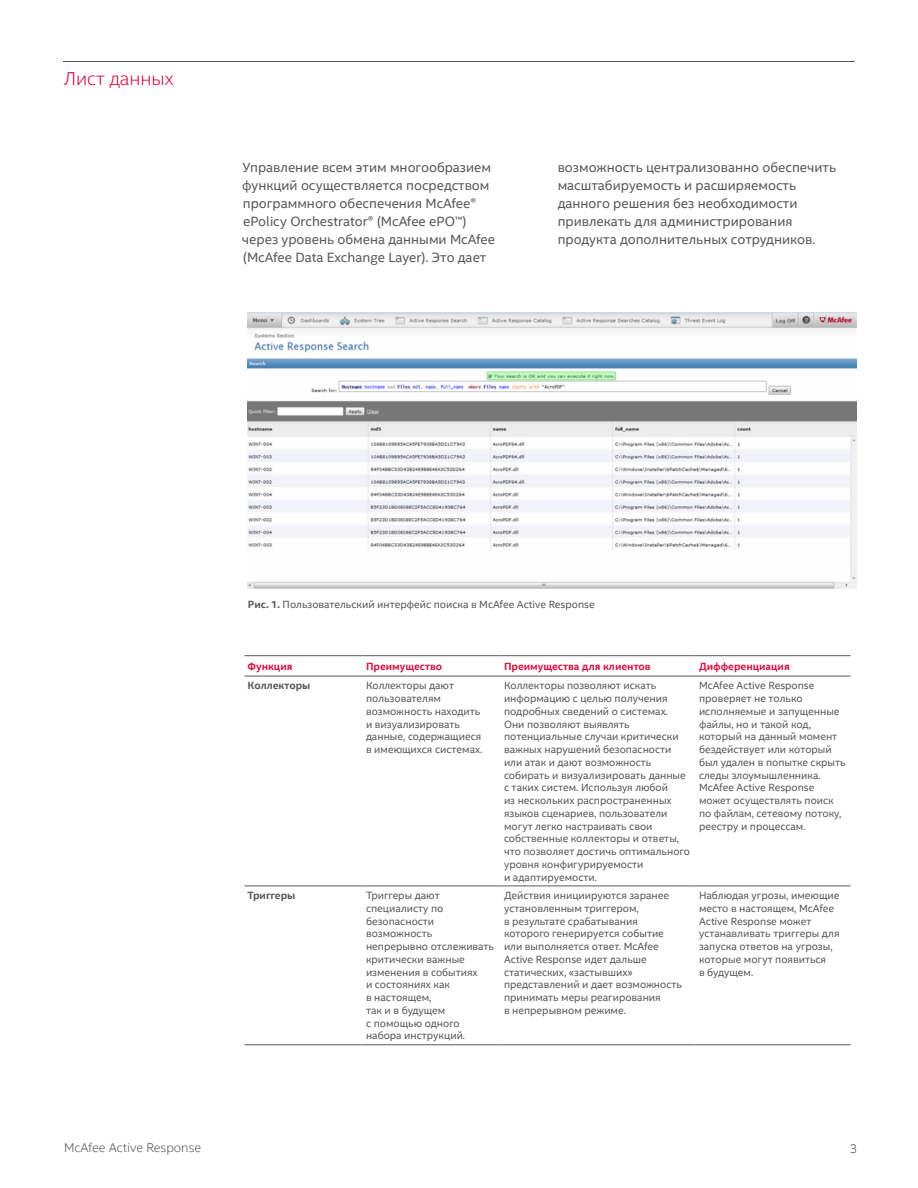
<style>
.page{position:relative;width:918px;height:1188px;background:#fff}
.page>*{position:absolute;margin:0;border:0;box-sizing:border-box;transform-origin:0 0}
.t1{font:300 18.75px "Intel Clear";color:#d31242}
.t2{font:13.5px/18px "Intel Clear";color:#58595b}
.t3{font:300 12.75px "Intel Clear";color:#58595b}
.t4{font:10.5px/12.8px "Intel Clear";color:#58595b}
.t5{font:700 10.5px "Intel Clear";color:#d31242}
.t6{font:700 10.5px "Intel Clear";color:#58595b}
.s1{font-weight:700}
</style>
<div class="page">
<hr style="left:63px;top:61px;width:792px;height:1px;background:#58595b">
<hr style="left:362px;top:886px;width:138px;height:1px;background:#58595b">
<hr style="left:500px;top:886px;width:194px;height:1px;background:#58595b">
<hr style="left:694px;top:886px;width:156px;height:1px;background:#58595b">
<hr style="left:244px;top:1044px;width:118px;height:1px;background:#58595b">
<hr style="left:362px;top:1044px;width:138px;height:1px;background:#58595b">
<hr style="left:500px;top:1044px;width:194px;height:1px;background:#58595b">
<hr style="left:694px;top:1044px;width:156px;height:1px;background:#58595b">
<hr style="left:244px;top:676px;width:118px;height:1px;background:#58595b">
<hr style="left:362px;top:655px;width:138px;height:1px;background:#58595b">
<hr style="left:500px;top:655px;width:194px;height:1px;background:#58595b">
<hr style="left:694px;top:655px;width:156px;height:1px;background:#58595b">
<hr style="left:362px;top:676px;width:138px;height:1px;background:#58595b">
<hr style="left:500px;top:676px;width:194px;height:1px;background:#58595b">
<hr style="left:694px;top:676px;width:156px;height:1px;background:#58595b">
<hr style="left:244px;top:886px;width:118px;height:1px;background:#58595b">
<hr style="left:244px;top:655px;width:118px;height:1px;background:#58595b">
<img style="left:248px;top:312px;width:609px;height:276px">
<h1 class="t1" style="left:64px;top:66px;width:112px">Лист данных</h1>
<p class="t2" style="left:242px;top:158px;width:255px">Управление всем этим многообразием функций осуществляется посредством программного обеспечения McAfee® ePolicy Orchestrator® (McAfee ePO™) через уровень обмена данными McAfee (McAfee Data Exchange Layer). Это дает</p>
<p class="t2" style="left:558px;top:158px;width:280px">возможность централизованно обеспечить масштабируемость и расширяемость данного решения без необходимости привлекать для администрирования продукта дополнительных сотрудников.</p>
<p class="t4" style="left:248px;top:598px;width:348px"><span class="s1">Рис. 1.</span> Пользовательский интерфейс поиска в McAfee Active Response</p>
<p class="t5" style="left:248px;top:659px;width:47px">Функция</p>
<p class="t5" style="left:366px;top:659px;width:78px">Преимущество</p>
<p class="t5" style="left:504px;top:659px;width:148px">Преимущества для клиентов</p>
<p class="t5" style="left:699px;top:659px;width:92px">Дифференциация</p>
<p class="t6" style="left:248px;top:678px;width:65px">Коллекторы</p>
<p class="t4" style="left:366px;top:679px;width:118px">Коллекторы дают пользователям возможность находить и визуализировать данные, содержащиеся в имеющихся системах.</p>
<p class="t4" style="left:504px;top:679px;width:188px">Коллекторы позволяют искать информацию с целью получения подробных сведений о системах.<br>Они позволяют выявлять потенциальные случаи критически важных нарушений безопасности или атак и дают возможность собирать и визуализировать данные с таких систем. Используя любой<br>из нескольких распространенных языков сценариев, пользователи могут легко настраивать свои собственные коллекторы и ответы, что позволяет достичь оптимального уровня конфигурируемости<br>и адаптируемости.</p>
<p class="t4" style="left:699px;top:679px;width:148px">McAfee Active Response проверяет не только исполняемые и запущенные файлы, но и такой код, который на данный момент бездействует или который был удален в попытке скрыть следы злоумышленника.<br>McAfee Active Response может осуществлять поиск по файлам, сетевому потоку, реестру и процессам.</p>
<p class="t6" style="left:248px;top:888px;width:49px">Триггеры</p>
<p class="t4" style="left:366px;top:889px;width:130px">Триггеры дают специалисту по безопасности возможность непрерывно отслеживать критически важные изменения в событиях<br>и состояниях как<br>в настоящем,<br>так и в будущем<br>с помощью одного набора инструкций.</p>
<p class="t4" style="left:504px;top:889px;width:180px">Действия инициируются заранее установленным триггером,<br>в результате срабатывания которого генерируется событие или выполняется ответ. McAfee<br>Active Response идет дальше статических, «застывших» представлений и дает возможность принимать меры реагирования<br>в непрерывном режиме.</p>
<p class="t4" style="left:699px;top:889px;width:142px">Наблюдая угрозы, имеющие место в настоящем, McAfee<br>Active Response может устанавливать триггеры для запуска ответов на угрозы, которые могут появиться<br>в будущем.</p>
<p class="t3" style="left:64px;top:1139px;width:139px">McAfee Active Response</p>
<p class="t3" style="left:850px;top:1140px;width:9px">3</p>
</div>
